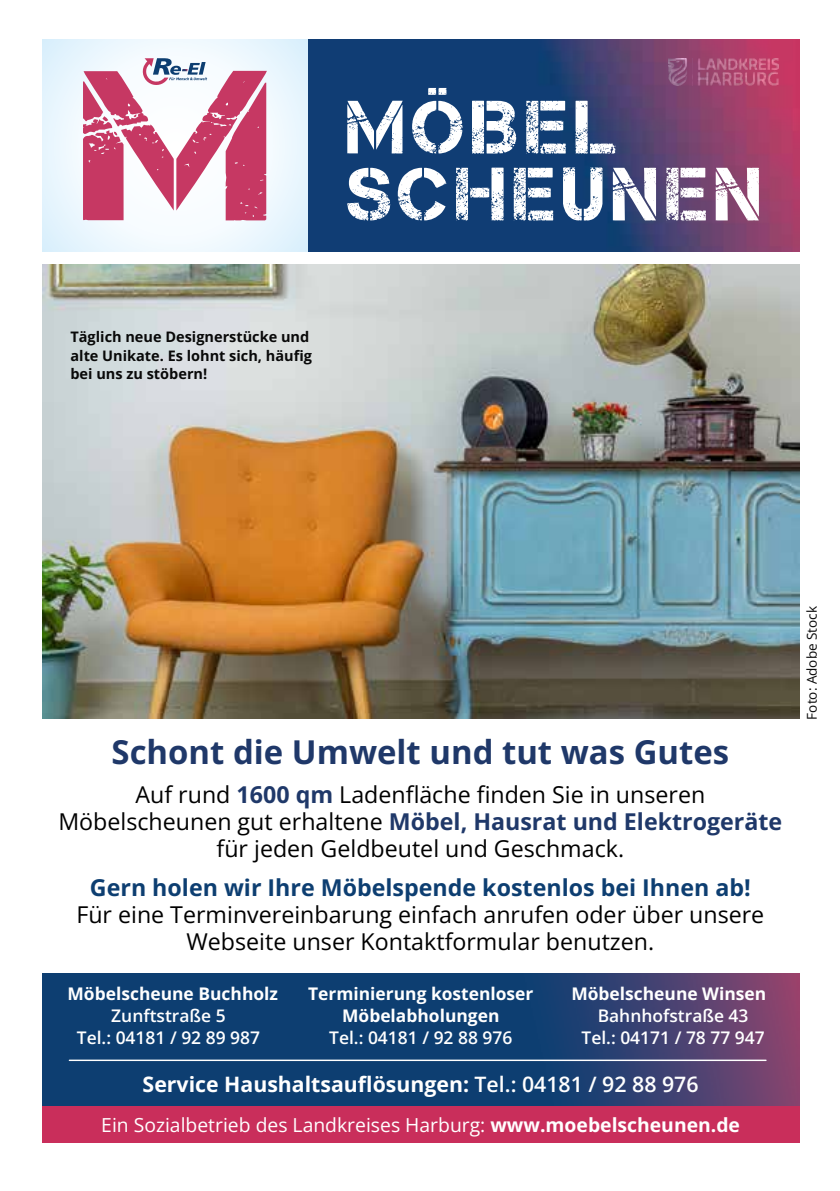
<style>
.page{position:relative;width:840px;height:1191px;background:#fff}
.page>*{position:absolute;margin:0;border:0;box-sizing:border-box;transform-origin:0 0}
.t1{font:75.2px/67px "Captureit";letter-spacing:.1em;color:#fff;scale:.9 1}
.t2{font:700 32.8px "Open Sans";color:#1f3869}
.t3{font:23.2px/27px "Open Sans";color:#000;text-align:center}
.t4{font:700 23.2px "Open Sans";color:#0d3e71}
.t5{font:700 21.2px "Open Sans";color:#fff}
.t6{font:19.4px "Open Sans";color:#fff}
.t7{font:600 17.4px/22px "Open Sans";color:#fff;text-align:center}
.t8{font:700 17.4px/22px "Open Sans";color:#fff;text-align:center}
.t9{font:700 14.4px/18.4px "Open Sans";color:#090909}
.t10{font:13.6px "Open Sans";color:#090909}
.s1{font-weight:700;color:#1f3869}
.s2{font-weight:600}
.s3{font-weight:700}
</style>
<div class="page">
<img style="left:42px;top:264px;width:756px;height:454px">
<img style="left:308px;top:40px;width:490px;height:212px">
<svg style="left:42px;top:40px;width:266px;height:212px"></svg>
<svg style="left:83px;top:58px;width:184px;height:162px"></svg>
<img style="left:667px;top:58px;width:110px;height:27px">
<img style="left:42px;top:973px;width:756px;height:133px">
<div style="left:42px;top:1106px;width:756px;height:36px;background:#c92e5b"></div>
<hr style="left:69px;top:1059px;width:696px;height:2px;background:#fff">
<h1 class="t1" style="left:347px;top:94px;width:462px">MÖIBEL<br>SCHEUNEN</h1>
<p class="t9" style="left:70px;top:327px;width:243px">Täglich neue Designerstücke und alte Unikate. Es lohnt sich, häufig bei uns zu stöbern!</p>
<h2 class="t2" style="left:111px;top:729px;width:619px">Schont die Umwelt und tut was Gutes</h2>
<p class="t3" style="left:58px;top:780px;width:725px">Auf rund <span class="s1">1600 qm</span> Ladenfläche finden Sie in unseren<br>Möbelscheunen gut erhaltene <span class="s1">Möbel, Hausrat und Elektrogeräte </span>für jeden Geldbeutel und Geschmack.</p>
<p class="t4" style="left:90px;top:871px;width:662px">Gern holen wir Ihre Möbelspende kostenlos bei Ihnen ab!</p>
<p class="t3" style="left:76px;top:900px;width:689px">Für eine Terminvereinbarung einfach anrufen oder über unsere<br>Webseite unser Kontaktformular benutzen.</p>
<p class="t8" style="left:67px;top:982px;width:212px">Möbelscheune Buchholz</p>
<p class="t7" style="left:77px;top:1004px;width:185px">Zunftstraße 5<br>Tel.: 04181 / 92 89 987</p>
<p class="t8" style="left:308px;top:982px;width:227px">Terminierung kostenloser<br>Möbelabholungen</p>
<p class="t7" style="left:329px;top:1026px;width:185px">Tel.: 04181 / 92 88 976</p>
<p class="t8" style="left:571px;top:982px;width:196px">Möbelscheune Winsen</p>
<p class="t7" style="left:581px;top:1004px;width:185px">Bahnhofstraße 43<br>Tel.: 04171 / 78 77 947</p>
<p class="t5" style="left:142px;top:1069px;width:557px">Service Haushaltsauflösungen: <span class="s2">Tel.: 04181 / 92 88 976</span></p>
<p class="t6" style="left:101px;top:1111px;width:640px">Ein Sozialbetrieb des Landkreises Harburg: <span class="s3">www.moebelscheunen.de</span></p>
<p class="t10" style="left:802px;top:719px;width:115px;rotate:-90deg">Foto: Adobe Stock</p>
</div>
